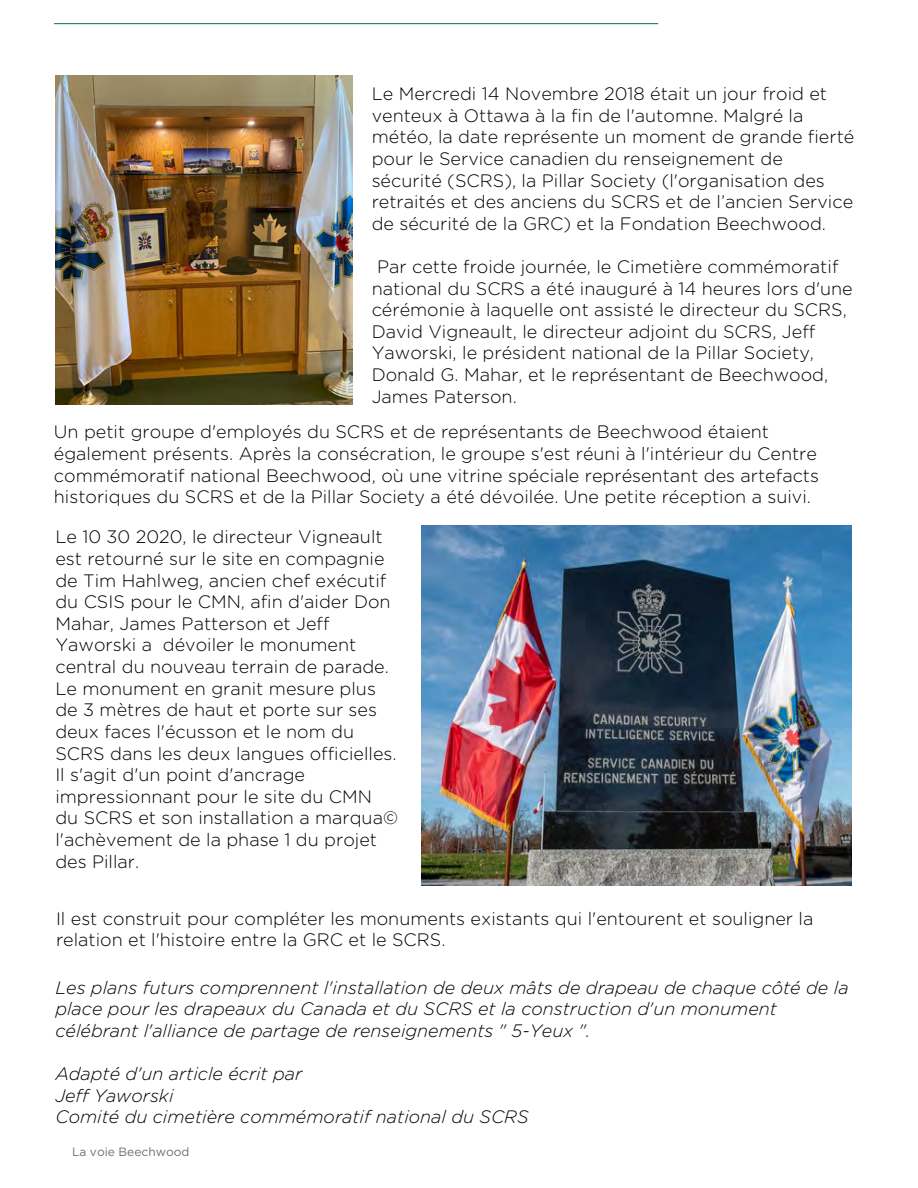
<style>
.page{position:relative;width:918px;height:1188px;background:#fff}
.page>*{position:absolute;margin:0;border:0;box-sizing:border-box;transform-origin:0 0}
.t1{font:300 18px/21.6px "Gotham Rounded";color:#000}
.t2{font:italic 300 18px/21.6px "Gotham Rounded";color:#000}
.t3{font:12px "Gotham";color:#6d6e71}
</style>
<div class="page">
<hr style="left:54px;top:23px;width:604px;height:1px;background:#007060">
<img style="left:55px;top:76px;width:297px;height:328px">
<img style="left:421px;top:525px;width:430px;height:360px">
<p class="t1" style="left:372px;top:82px;width:484px">Le Mercredi 14 Novembre 2018 était un jour froid et venteux à Ottawa à la fin de l'automne. Malgré la météo, la date représente un moment de grande fierté pour le Service canadien du renseignement de sécurité (SCRS), la Pillar Society (l'organisation des retraités et des anciens du SCRS et de l’ancien Service de sécurité de la GRC) et la Fondation Beechwood.</p>
<p class="t1" style="left:372px;top:255px;width:483px;text-indent:5px">Par cette froide journée, le Cimetière commémoratif national du SCRS a été inauguré à 14 heures lors d'une cérémonie à laquelle ont assisté le directeur du SCRS, David Vigneault, le directeur adjoint du SCRS, Jeff Yaworski, le président national de la Pillar Society, Donald G. Mahar, et le représentant de Beechwood, James Paterson.</p>
<p class="t1" style="left:54px;top:420px;width:767px">Un petit groupe d'employés du SCRS et de représentants de Beechwood étaient également présents. Après la consécration, le groupe s'est réuni à l'intérieur du Centre commémoratif national Beechwood, où une vitrine spéciale représentant des artefacts historiques du SCRS et de la Pillar Society a été dévoilée. Une petite réception a suivi.</p>
<p class="t1" style="left:55px;top:525px;width:344px">Le 10 30 2020, le directeur Vigneault est retourné sur le site en compagnie de Tim Hahlweg, ancien chef exécutif du CSIS pour le CMN, afin d'aider Don Mahar, James Patterson et Jeff Yaworski a dévoiler le monument central du nouveau terrain de parade.<br>Le monument en granit mesure plus de 3 mètres de haut et porte sur ses deux faces l'écusson et le nom du SCRS dans les deux langues officielles.<br>Il s'agit d'un point d'ancrage impressionnant pour le site du CMN du SCRS et son installation a marqua© l'achèvement de la phase 1 du projet des Pillar.</p>
<p class="t1" style="left:56px;top:907px;width:759px">Il est construit pour compléter les monuments existants qui l'entourent et souligner la relation et l'histoire entre la GRC et le SCRS.</p>
<p class="t2" style="left:55px;top:976px;width:795px">Les plans futurs comprennent l'installation de deux mâts de drapeau de chaque côté de la place pour les drapeaux du Canada et du SCRS et la construction d'un monument célébrant l'alliance de partage de renseignements " 5-Yeux ".</p>
<p class="t2" style="left:55px;top:1062px;width:475px">Adapté d'un article écrit par<br>Jeff Yaworski<br>Comité du cimetière commémoratif national du SCRS</p>
<p class="t3" style="left:72px;top:1144px;width:119px">La voie Beechwood</p>
</div>
